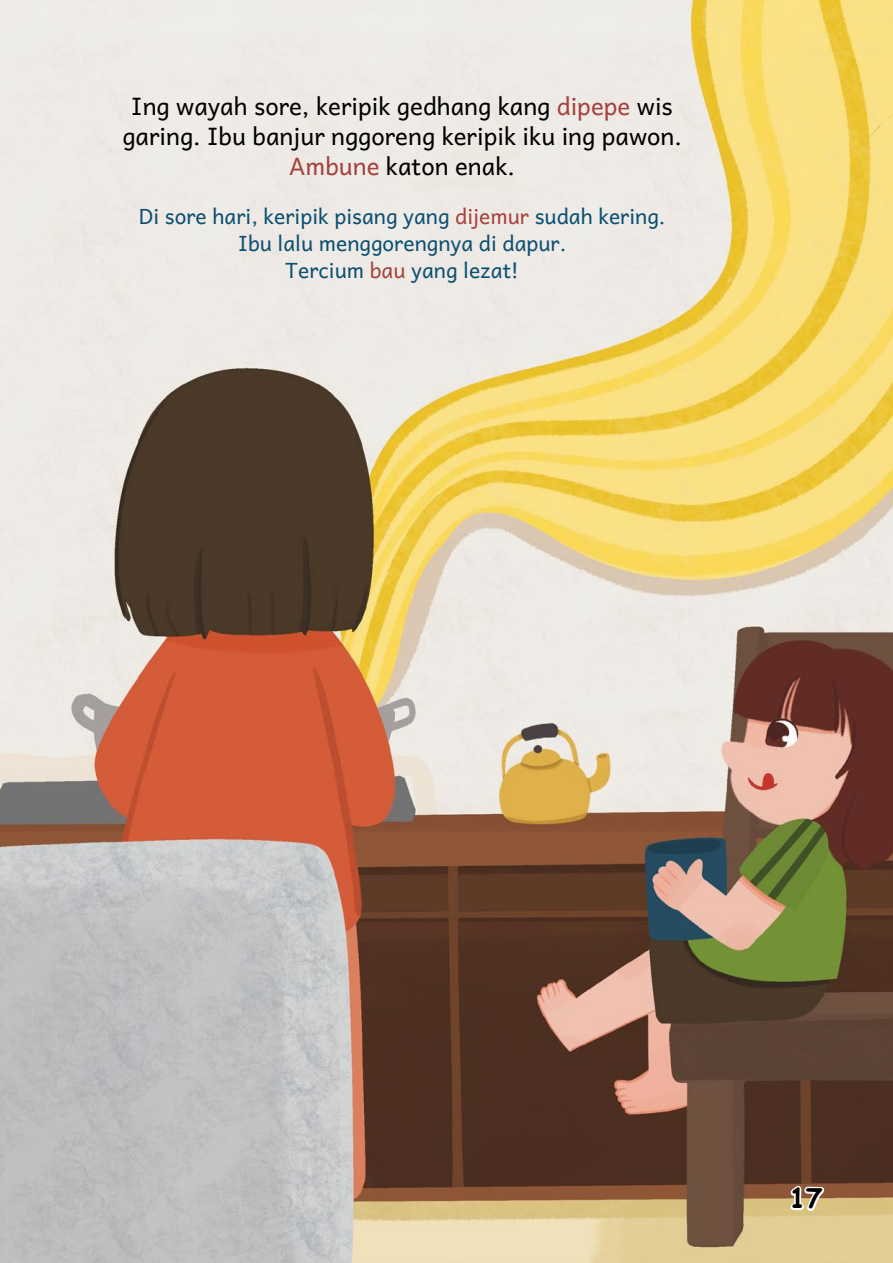
<style>
.page{position:relative;width:893px;height:1263px;background:#fff}
.page>*{position:absolute;margin:0;border:0;box-sizing:border-box;transform-origin:0 0}
.t1{font:700 27px "Comic Sans MS";color:#000}
.t2{font:24px/30px "Andika New Basic";color:#000;text-align:center}
.t3{font:21px/27px "Andika New Basic";color:#0b4f71;text-align:center}
.s1{color:#a5413c}
</style>
<div class="page">
<img style="left:0;top:0;width:893px;height:1263px">
<svg style="left:789px;top:1184px;width:37px;height:30px"></svg>
<p class="t2" style="left:122px;top:88px;width:561px">Ing wayah sore, keripik gedhang kang <span class="s1">dipepe</span> wis garing. Ibu banjur nggoreng keripik iku ing pawon.<br><span class="s1">Ambune</span> katon enak.</p>
<p class="t3" style="left:139px;top:199px;width:528px">Di sore hari, keripik pisang yang <span class="s1">dijemur</span> sudah kering.<br>Ibu lalu menggorengnya di dapur.<br>Tercium <span class="s1">bau</span> yang lezat!</p>
<p class="t1" style="left:789px;top:1178px;width:34px">17</p>
</div>
